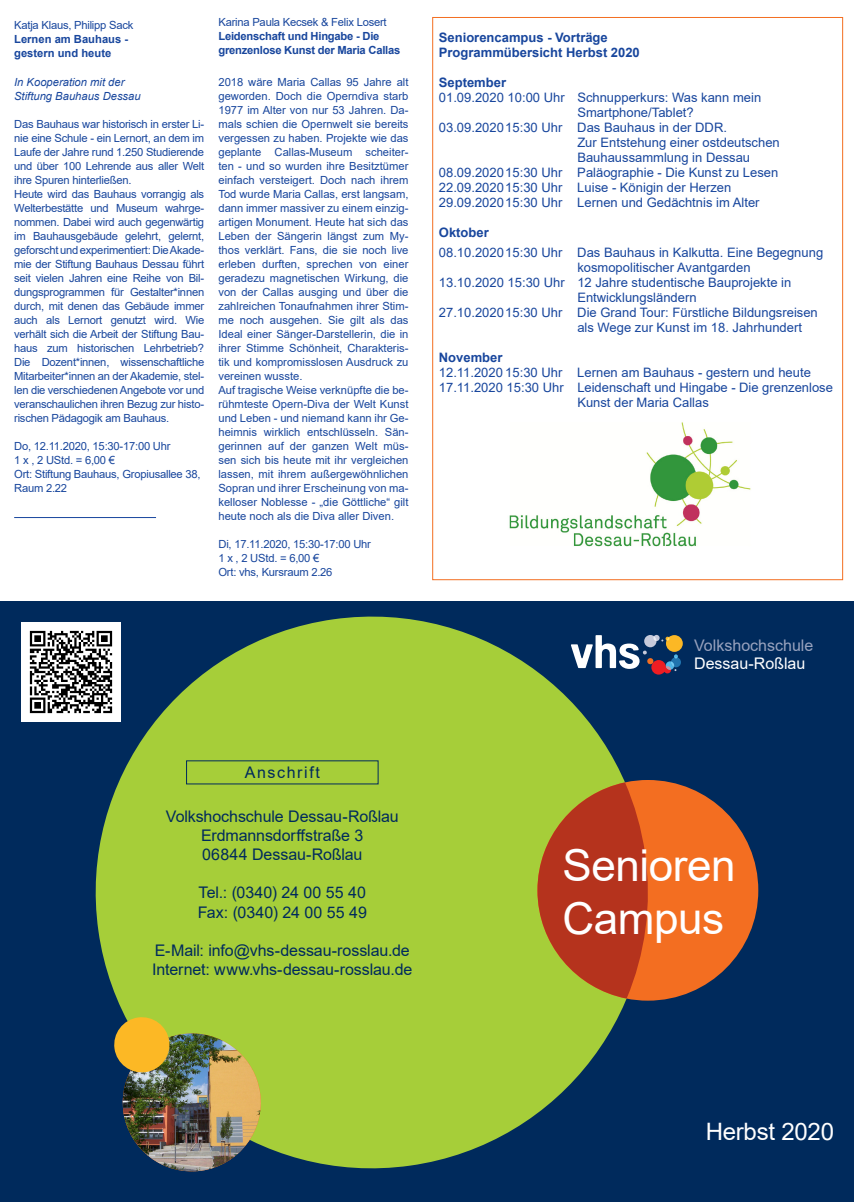
<style>
.page{position:relative;width:854px;height:1202px;background:#fff}
.page>*{position:absolute;margin:0;border:0;box-sizing:border-box;transform-origin:0 0}
.XL{font:44px "Arial";letter-spacing:-.01em;color:#fff}
.XL-2{font:24px "Arial";letter-spacing:-.01em;color:#fff}
.Tagline{font:16px "Arial";letter-spacing:-.005em;color:#002a5c}
.L{font:16px "Arial";color:#98a2be}
.L-2{font:16px "Arial";color:#fff}
.Tagline-2{font:16px "Arial";letter-spacing:.1em;color:#002a5c}
.Kursdaten{font:13px/15px "Arial";color:#18469d}
.Titel{font:700 13px "Arial";color:#18469d}
.Kursdaten-2{font:700 13px "Arial";color:#18469d}
.Absatz_dazwischen{font:11.2px/14px "Arial";color:#18469d;text-align:justify}
.Kurstext{font:11.2px/14px "Arial";letter-spacing:-.02em;color:#18469d;text-align:justify}
.Kursdaten-3{font:11.2px/14px "Arial";letter-spacing:-.02em;color:#18469d}
.Titel-2{font:700 11.2px/14px "Arial";letter-spacing:-.02em;color:#18469d}
.t1{font:italic 11.2px/14px "Arial";color:#18469d}
.Kursdaten-4{font:700 11.2px "Arial";color:#18469d}
.s1{font-weight:700}
</style>
<div class="page">
<img style="left:509px;top:422px;width:242px;height:125px">
<div style="left:0;top:601px;width:853px;height:601px;background:#002a5c"></div>
<svg style="left:77px;top:616px;width:585px;height:553px;fill:#a6ce39"></svg>
<div style="left:537px;top:780px;width:221px;height:221px;background:#f36e21;border-radius:50%"></div>
<img style="left:112px;top:1015px;width:153px;height:157px">
<svg style="left:537px;top:782px;width:111px;height:217px;background:#b55723"></svg>
<svg style="left:570px;top:635px;width:112px;height:40px"></svg>
<div style="left:186px;top:760px;width:192px;height:24px;border:1px solid #002a5c"></div>
<img style="left:21px;top:622px;width:99px;height:99px">
<hr style="left:14px;top:517px;width:142px;height:1px;background:#18469d">
<p class="Kursdaten-3" style="left:14px;top:18px;width:121px">Katja Klaus, Philipp Sack<br><span class="s1">Lernen am Bauhaus -</span></p>
<p class="Kursdaten-4" style="left:14px;top:45px;width:99px">gestern und heute</p>
<p class="t1" style="left:14px;top:75px;width:128px">In Kooperation mit der<br>Stiftung Bauhaus Dessau</p>
<p class="Kurstext" style="left:14px;top:117px;width:191px">Das Bauhaus war historisch in erster Li&shy;nie eine Schule - ein Lernort, an dem im Laufe der Jahre rund 1.250 Studierende und über 100 Lehrende aus aller Welt ihre Spuren hinterließen.</p>
<p class="Kurstext" style="left:14px;top:187px;width:191px">Heute wird das Bauhaus vorrangig als Welterbestätte und Museum wahrge&shy;nommen. Dabei wird auch gegenwärtig im Bauhausgebäude gelehrt, gelernt, geforscht und experimentiert: Die Akade&shy;mie der Stiftung Bauhaus Dessau führt seit vielen Jahren eine Reihe von Bil&shy;dungsprogrammen für Gestalter*innen durch, mit denen das Gebäude immer auch als Lernort genutzt wird. Wie verhält sich die Arbeit der Stiftung Bau&shy;haus zum historischen Lehrbetrieb?<br>Die Dozent*innen, wissenschaftliche Mitarbeiter*innen an der Akademie, stel&shy;len die verschiedenen Angebote vor und veranschaulichen ihren Bezug zur histo&shy;rischen Pädagogik am Bauhaus.</p>
<p class="Kursdaten-3" style="left:14px;top:439px;width:158px">Do, 12.11.2020, 15:30-17:00 Uhr</p>
<p class="Kursdaten-3" style="left:14px;top:453px;width:102px">1 x , 2 UStd. = 6,00 €</p>
<p class="Kursdaten-3" style="left:14px;top:467px;width:188px">Ort: Stiftung Bauhaus, Gropiusallee 38,<br>Raum 2.22</p>
<p class="Kursdaten-3" style="left:218px;top:15px;width:170px">Karina Paula Kecsek &amp; Felix Losert</p>
<p class="Titel-2" style="left:218px;top:29px;width:183px">Leidenschaft und Hingabe - Die grenzenlose Kunst der Maria Callas</p>
<p class="Absatz_dazwischen" style="left:218px;top:75px;width:191px">2018 wäre Maria Callas 95 Jahre alt geworden. Doch die Operndiva starb 1977 im Alter von nur 53 Jahren. Da&shy;mals schien die Opernwelt sie bereits vergessen zu haben. Projekte wie das geplante Callas-Museum scheiter&shy;ten - und so wurden ihre Besitztümer einfach versteigert. Doch nach ihrem Tod wurde Maria Callas, erst langsam, dann immer massiver zu einem einzig&shy;artigen Monument. Heute hat sich das Leben der Sängerin längst zum My&shy;thos verklärt. Fans, die sie noch live erleben durften, sprechen von einer geradezu magnetischen Wirkung, die von der Callas ausging und über die zahlreichen Tonaufnahmen ihrer Stim&shy;me noch ausgehen. Sie gilt als das Ideal einer Sänger-Darstellerin, die in ihrer Stimme Schönheit, Charakteris&shy;tik und kompromisslosen Ausdruck zu vereinen wusste.</p>
<p class="Absatz_dazwischen" style="left:218px;top:383px;width:191px">Auf tragische Weise verknüpfte die be&shy;rühmteste Opern-Diva der Welt Kunst und Leben - und niemand kann ihr Ge&shy;heimnis wirklich entschlüsseln. Sän&shy;gerinnen auf der ganzen Welt müs&shy;sen sich bis heute mit ihr vergleichen lassen, mit ihrem außergewöhnlichen Sopran und ihrer Erscheinung von ma&shy;kelloser Noblesse - „die Göttliche“ gilt heute noch als die Diva aller Diven.</p>
<p class="Kursdaten-3" style="left:218px;top:537px;width:154px">Di, 17.11.2020, 15:30-17:00 Uhr</p>
<p class="Kursdaten-3" style="left:218px;top:551px;width:102px">1 x , 2 UStd. = 6,00 €</p>
<p class="Kursdaten-3" style="left:218px;top:565px;width:115px">Ort: vhs, Kursraum 2.26</p>
<p class="Titel" style="left:438px;top:29px;width:170px">Seniorencampus - Vorträge</p>
<p class="Titel" style="left:438px;top:44px;width:202px">Programmübersicht Herbst 2020</p>
<p class="Kursdaten-2" style="left:438px;top:74px;width:69px">September</p>
<p class="Kursdaten" style="left:438px;top:90px;width:324px">01.09.2020 10:00 Uhr Schnupperkurs: Was kann mein</p>
<p class="Kursdaten" style="left:577px;top:105px;width:118px">Smartphone/Tablet?</p>
<p class="Kursdaten" style="left:577px;top:120px;width:204px;text-indent:-138px">03.09.202015:30 Uhr Das Bauhaus in der DDR.<br>Zur Entstehung einer ostdeutschen<br>Bauhaussammlung in Dessau</p>
<p class="Kursdaten" style="left:438px;top:165px;width:341px">08.09.202015:30 Uhr Paläographie - Die Kunst zu Lesen<br>22.09.202015:30 Uhr Luise - Königin der Herzen</p>
<p class="Kursdaten" style="left:438px;top:195px;width:322px">29.09.202015:30 Uhr Lernen und Gedächtnis im Alter</p>
<p class="Kursdaten-2" style="left:438px;top:224px;width:51px">Oktober</p>
<p class="Kursdaten" style="left:438px;top:245px;width:386px">08.10.202015:30 Uhr Das Bauhaus in Kalkutta. Eine Begegnung</p>
<p class="Kursdaten" style="left:577px;top:260px;width:175px">kosmopolitischer Avantgarden</p>
<p class="Kursdaten" style="left:438px;top:275px;width:354px">13.10.2020 15:30 Uhr 12 Jahre studentische Bauprojekte in</p>
<p class="Kursdaten" style="left:577px;top:290px;width:121px">Entwicklungsländern</p>
<p class="Kursdaten" style="left:577px;top:305px;width:242px;text-indent:-138px">27.10.202015:30 Uhr Die Grand Tour: Fürstliche Bildungsreisen als Wege zur Kunst im 18. Jahrhundert</p>
<p class="Kursdaten-2" style="left:438px;top:349px;width:65px">November</p>
<p class="Kursdaten" style="left:438px;top:365px;width:373px">12.11.2020 15:30 Uhr Lernen am Bauhaus - gestern und heute</p>
<p class="Kursdaten" style="left:438px;top:380px;width:395px">17.11.2020 15:30 Uhr Leidenschaft und Hingabe - Die grenzenlose</p>
<p class="Kursdaten" style="left:577px;top:395px;width:133px">Kunst der Maria Callas</p>
<p class="L" style="left:694px;top:635px;width:121px">Volkshochschule</p>
<p class="L-2" style="left:694px;top:653px;width:113px">Dessau-Roßlau</p>
<p class="Tagline-2" style="left:245px;top:762px;width:77px">Anschrift</p>
<p class="Tagline" style="left:166px;top:805px;width:234px">Volkshochschule Dessau-Roßlau</p>
<p class="Tagline" style="left:201px;top:824px;width:164px">Erdmannsdorffstraße 3</p>
<p class="Tagline" style="left:202px;top:843px;width:162px">06844 Dessau-Roßlau</p>
<p class="Tagline" style="left:198px;top:882px;width:169px">Tel.: (0340) 24 00 55 40</p>
<p class="Tagline" style="left:198px;top:901px;width:171px">Fax: (0340) 24 00 55 49</p>
<p class="Tagline" style="left:155px;top:939px;width:256px">E-Mail: info@vhs-dessau-rosslau.de</p>
<p class="Tagline" style="left:152px;top:958px;width:261px">Internet: www.vhs-dessau-rosslau.de</p>
<p class="XL" style="left:562px;top:835px;width:175px">Senioren</p>
<p class="XL" style="left:562px;top:888px;width:163px">Campus</p>
<p class="XL-2" style="left:705px;top:1115px;width:130px">Herbst 2020</p>
</div>
